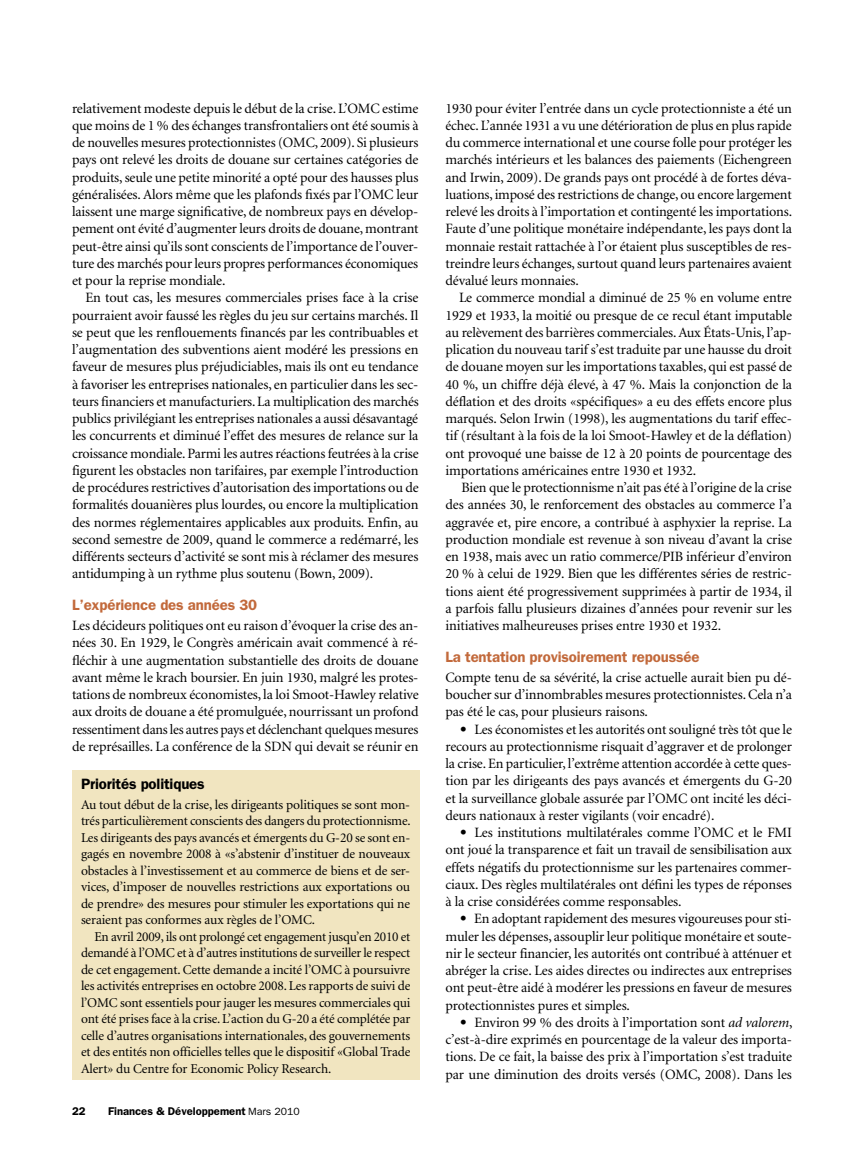
<style>
.page{position:relative;width:864px;height:1161px;background:#fff}
.page>*{position:absolute;margin:0;border:0;box-sizing:border-box;transform-origin:0 0}
.t1{font:600 15px "Franklin Gothic";letter-spacing:-.01em;color:#c2693b}
.t2{font:600 15px "Franklin Gothic";letter-spacing:-.01em;color:#000}
.t3{font:14.25px/17.2px "Minion";letter-spacing:-.01em;color:#000;text-align:justify}
.t4{font:13.5px/16.5px "Minion";letter-spacing:-.01em;color:#000;text-align:justify}
.t5{font:600 11.25px "Franklin Gothic";color:#000}
.s1{font-weight:400;font-size:10.5px}
.s2{font-family:"Franklin Gothic"}
.s3{font-style:italic}
</style>
<div class="page">
<div style="left:72px;top:771px;width:347px;height:309px;background:#f1e5c0"></div>
<p class="t3" style="left:72px;top:100px;width:348px">relativement modeste depuis le début de la crise. L’OMC estime que moins de 1 % des échanges transfrontaliers ont été soumis à de nouvelles mesures protectionnistes (OMC, 2009). Si plusieurs pays ont relevé les droits de douane sur certaines catégories de produits, seule une petite minorité a opté pour des hausses plus généralisées. Alors même que les plafonds fixés par l’OMC leur laissent une marge significative, de nombreux pays en dévelop&shy;pement ont évité d’augmenter leurs droits de douane, montrant peut-être ainsi qu’ils sont conscients de l’importance de l’ouver&shy;ture des marchés pour leurs propres performances économiques et pour la reprise mondiale.</p>
<p class="t3" style="left:72px;top:290px;width:348px;text-indent:14px">En tout cas, les mesures commerciales prises face à la crise pourraient avoir faussé les règles du jeu sur certains marchés. Il se peut que les renflouements financés par les contribuables et l’augmentation des subventions aient modéré les pressions en faveur de mesures plus préjudiciables, mais ils ont eu tendance à favoriser les entreprises nationales, en particulier dans les sec&shy;teurs financiers et manufacturiers. La multiplication des marchés publics privilégiant les entreprises nationales a aussi désavantagé les concurrents et diminué l’effet des mesures de relance sur la croissance mondiale. Parmi les autres réactions feutrées à la crise figurent les obstacles non tarifaires, par exemple l’introduction de procédures restrictives d’autorisation des importations ou de formalités douanières plus lourdes, ou encore la multiplication des normes réglementaires applicables aux produits. Enfin, au second semestre de 2009, quand le commerce a redémarré, les différents secteurs d’activité se sont mis à réclamer des mesures antidumping à un rythme plus soutenu (Bown, 2009).</p>
<p class="t1" style="left:72px;top:596px;width:187px">L’expérience des années 30</p>
<p class="t3" style="left:72px;top:618px;width:348px">Les décideurs politiques ont eu raison d’évoquer la crise des an&shy;nées 30. En 1929, le Congrès américain avait commencé à ré&shy;fléchir à une augmentation substantielle des droits de douane avant même le krach boursier. En juin 1930, malgré les protes&shy;tations de nombreux économistes, la loi Smoot-Hawley relative aux droits de douane a été promulguée, nourrissant un profond ressentiment dans les autres pays et déclenchant quelques mesures de représailles. La conférence de la SDN qui devait se réunir en</p>
<p class="t2" style="left:81px;top:775px;width:125px">Priorités politiques</p>
<p class="t4" style="left:81px;top:797px;width:331px">Au tout début de la crise, les dirigeants politiques se sont mon&shy;trés particulièrement conscients des dangers du protectionnisme.<br>Les dirigeants des pays avancés et émergents du G-20 se sont en&shy;gagés en novembre 2008 à «s’abstenir d’instituer de nouveaux obstacles à l’investissement et au commerce de biens et de ser&shy;vices, d’imposer de nouvelles restrictions aux exportations ou de prendre» des mesures pour stimuler les exportations qui ne seraient pas conformes aux règles de l’OMC.</p>
<p class="t4" style="left:81px;top:929px;width:331px;text-indent:14px">En avril 2009, ils ont prolongé cet engagement jusqu’en 2010 et demandé à l’OMC et à d’autres institutions de surveiller le respect de cet engagement. Cette demande a incité l’OMC à poursuivre les activités entreprises en octobre 2008. Les rapports de suivi de l’OMC sont essentiels pour jauger les mesures commerciales qui ont été prises face à la crise. L’action du G-20 a été complétée par celle d’autres organisations internationales, des gouvernements et des entités non officielles telles que le dispositif «Global Trade Alert» du Centre for Economic Policy Research.-</p>
<p class="t5" style="left:72px;top:1105px;width:8px">22</p>
<p class="t5" style="left:108px;top:1105px;width:193px">Finances &amp; Développement <span class="s1">Mars 2010</span></p>
<p class="t3" style="left:446px;top:100px;width:348px">1930 pour éviter l’entrée dans un cycle protectionniste a été un échec. L’année 1931 a vu une détérioration de plus en plus rapide du commerce international et une course folle pour protéger les marchés intérieurs et les balances des paiements (Eichengreen and Irwin, 2009). De grands pays ont procédé à de fortes déva&shy;luations, imposé des restrictions de change, ou encore largement relevé les droits à l’importation et contingenté les importations.<br>Faute d’une politique monétaire indépendante, les pays dont la monnaie restait rattachée à l’or étaient plus susceptibles de res&shy;treindre leurs échanges, surtout quand leurs partenaires avaient dévalué leurs monnaies.</p>
<p class="t3" style="left:446px;top:290px;width:348px;text-indent:14px">Le commerce mondial a diminué de 25 % en volume entre 1929 et 1933, la moitié ou presque de ce recul étant imputable au relèvement des barrières commerciales. Aux États-Unis, l’ap&shy;plication du nouveau tarif s’est traduite par une hausse du droit de douane moyen sur les importations taxables, qui est passé de 40 %, un chiffre déjà élevé, à 47 %. Mais la conjonction de la déflation et des droits «spécifiques» a eu des effets encore plus marqués. Selon Irwin (1998), les augmentations du tarif effec&shy;tif (résultant à la fois de la loi Smoot-Hawley et de la déflation) ont provoqué une baisse de 12 à 20 points de pourcentage des importations américaines entre 1930 et 1932.</p>
<p class="t3" style="left:446px;top:480px;width:348px;text-indent:16px">Bien que le protectionnisme n’ait pas été à l’origine de la crise des années 30, le renforcement des obstacles au commerce l’a aggravée et, pire encore, a contribué à asphyxier la reprise. La production mondiale est revenue à son niveau d’avant la crise en 1938, mais avec un ratio commerce/PIB inférieur d’environ 20 % à celui de 1929. Bien que les différentes séries de restric&shy;tions aient été progressivement supprimées à partir de 1934, il a parfois fallu plusieurs dizaines d’années pour revenir sur les initiatives malheureuses prises entre 1930 et 1932.</p>
<p class="t1" style="left:446px;top:648px;width:255px">La tentation provisoirement repoussée</p>
<p class="t3" style="left:446px;top:669px;width:348px">Compte tenu de sa sévérité, la crise actuelle aurait bien pu dé&shy;boucher sur d’innombrables mesures protectionnistes. Cela n’a pas été le cas, pour plusieurs raisons.</p>
<p class="t3" style="left:446px;top:721px;width:348px;text-indent:14px"><span class="s2">•</span> Les économistes et les autorités ont souligné très tôt que le recours au protectionnisme risquait d’aggraver et de prolonger la crise. En particulier, l’extrême attention accordée à cette ques&shy;tion par les dirigeants des pays avancés et émergents du G-20 et la surveillance globale assurée par l’OMC ont incité les déci&shy;deurs nationaux à rester vigilants (voir encadré).</p>
<p class="t3" style="left:446px;top:825px;width:348px;text-indent:14px"><span class="s2">•</span> Les institutions multilatérales comme l’OMC et le FMI ont joué la transparence et fait un travail de sensibilisation aux effets négatifs du protectionnisme sur les partenaires commer&shy;ciaux. Des règles multilatérales ont défini les types de réponses à la crise considérées comme responsables.</p>
<p class="t3" style="left:446px;top:911px;width:348px;text-indent:14px"><span class="s2">•</span> En adoptant rapidement des mesures vigoureuses pour sti&shy;muler les dépenses, assouplir leur politique monétaire et soute&shy;nir le secteur financier, les autorités ont contribué à atténuer et abréger la crise. Les aides directes ou indirectes aux entreprises ont peut-être aidé à modérer les pressions en faveur de mesures protectionnistes pures et simples.</p>
<p class="t3" style="left:446px;top:1014px;width:348px;text-indent:14px"><span class="s2">•</span> Environ 99 % des droits à l’importation sont <span class="s3">ad valorem</span>, c’est-à-dire exprimés en pourcentage de la valeur des importa&shy;tions. De ce fait, la baisse des prix à l’importation s’est traduite par une diminution des droits versés (OMC, 2008). Dans les</p>
</div>
